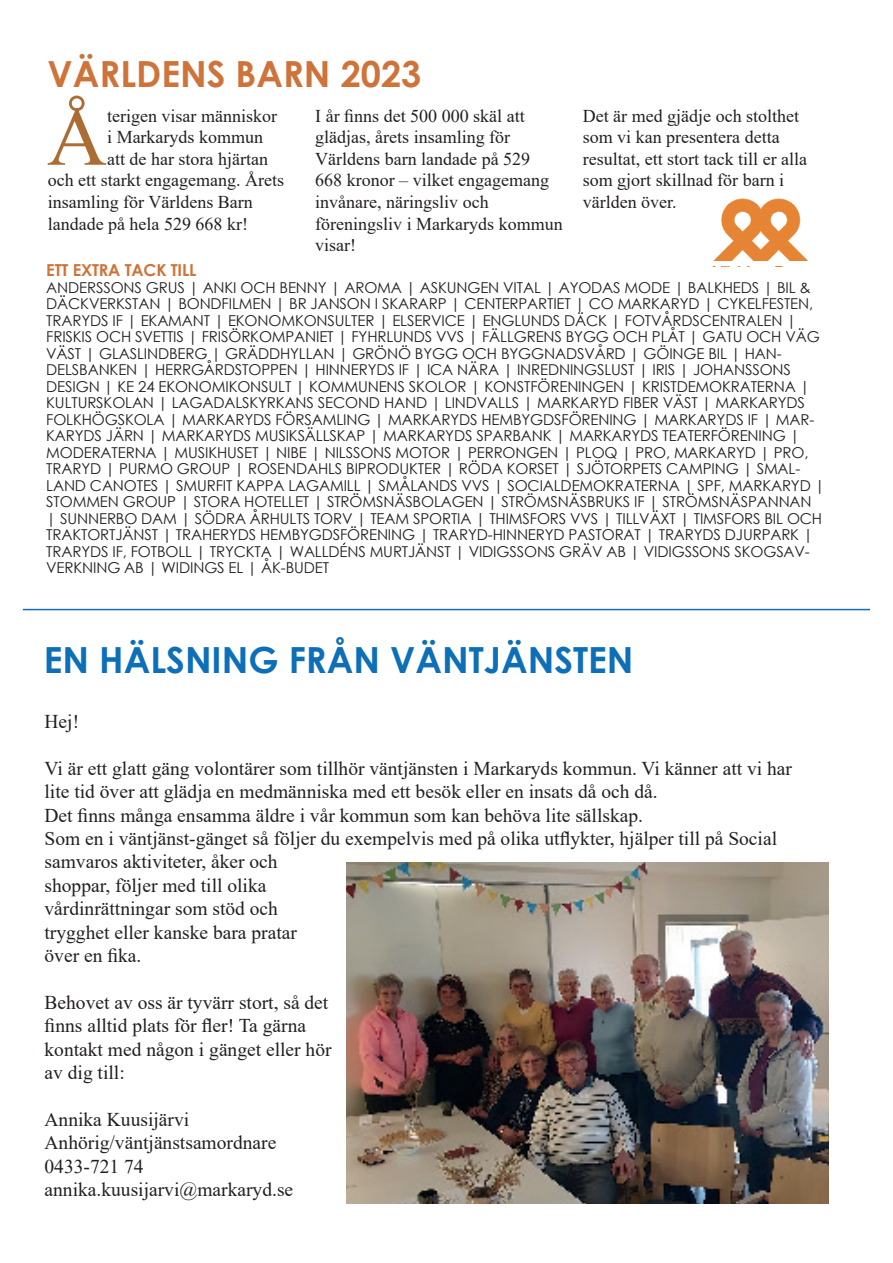
<style>
.page{position:relative;width:893px;height:1263px;background:#fff}
.page>*{position:absolute;margin:0;border:0;box-sizing:border-box;transform-origin:0 0}
.t1{font:83.25px "Times New Roman";color:#ac6d34}
.t2{font:700 36px "Century Gothic";color:#0c6fb8}
.t3{font:700 36px "Century Gothic";color:#ce7339}
.t4{font:19.5px/23.4px "Times New Roman";color:#231f20}
.t5{font:18px/21.6px "Times New Roman";color:#231f20}
.t6{font:700 16.5px "Century Gothic";letter-spacing:-.01em;color:#ce7339}
.t7{font:15px/16.5px "Century Gothic";letter-spacing:-.01em;color:#231f20}
</style>
<div class="page">
<img style="left:346px;top:862px;width:483px;height:342px">
<img style="left:713px;top:198px;width:95px;height:63px">
<hr style="left:23px;top:609px;width:847px;height:1px;background:#0c6fb8">
<h2 class="t3" style="left:48px;top:46px;width:375px">VÄRLDENS BARN 2023</h2>
<h1 class="t1" style="left:47px;top:78px;width:62px">Å</h1>
<p class="t5" style="left:315px;top:104px;width:249px">I år finns det 500 000 skäl att glädjas, årets insamling för<br>Världens barn landade på 529<br>668 kronor – vilket engagemang invånare, näringsliv och föreningsliv i Markaryds kommun visar!</p>
<p class="t5" style="left:583px;top:104px;width:226px">Det är med gjädje och stolthet som vi kan presentera detta resultat, ett stort tack till er alla som gjort skillnad för barn i världen över.</p>
<p class="t5" style="left:107px;top:104px;width:171px">terigen visar människor</p>
<p class="t5" style="left:107px;top:126px;width:157px">i Markaryds kommun</p>
<p class="t5" style="left:107px;top:147px;width:162px">att de har stora hjärtan</p>
<p class="t5" style="left:48px;top:169px;width:238px">och ett starkt engagemang. Årets</p>
<p class="t5" style="left:48px;top:191px;width:207px">insamling för Världens Barn</p>
<p class="t5" style="left:48px;top:212px;width:202px">landade på hela 529 668 kr!</p>
<p class="t6" style="left:46px;top:258px;width:152px">ETT EXTRA TACK TILL</p>
<p class="t7" style="left:46px;top:279px;width:780px">ANDERSSONS GRUS | ANKI OCH BENNY | AROMA | ASKUNGEN VITAL | AYODAS MODE | BALKHEDS | BIL &amp; DÄCKVERKSTAN | BONDFILMEN | BR JANSON I SKARARP | CENTERPARTIET | CO MARKARYD | CYKELFESTEN, TRARYDS IF | EKAMANT | EKONOMKONSULTER | ELSERVICE | ENGLUNDS DÄCK | FOTVÅRDSCENTRALEN | FRISKIS OCH SVETTIS | FRISÖRKOMPANIET | FYHRLUNDS VVS | FÄLLGRENS BYGG OCH PLÅT | GATU OCH VÄG VÄST | GLASLINDBERG | GRÄDDHYLLAN | GRÖNÖ BYGG OCH BYGGNADSVÅRD | GÖINGE BIL | HAN-DELSBANKEN | HERRGÅRDSTOPPEN | HINNERYDS IF | ICA NÄRA | INREDNINGSLUST | IRIS | JOHANSSONS DESIGN | KE 24 EKONOMIKONSULT | KOMMUNENS SKOLOR | KONSTFÖRENINGEN | KRISTDEMOKRATERNA | KULTURSKOLAN | LAGADALSKYRKANS SECOND HAND | LINDVALLS | MARKARYD FIBER VÄST | MARKARYDS FOLKHÖGSKOLA | MARKARYDS FÖRSAMLING | MARKARYDS HEMBYGDSFÖRENING | MARKARYDS IF | MAR-KARYDS JÄRN | MARKARYDS MUSIKSÄLLSKAP | MARKARYDS SPARBANK | MARKARYDS TEATERFÖRENING | MODERATERNA | MUSIKHUSET | NIBE | NILSSONS MOTOR | PERRONGEN | PLOQ | PRO, MARKARYD | PRO, TRARYD | PURMO GROUP | ROSENDAHLS BIPRODUKTER | RÖDA KORSET | SJÖTORPETS CAMPING | SMAL-LAND CANOTES | SMURFIT KAPPA LAGAMILL | SMÅLANDS VVS | SOCIALDEMOKRATERNA | SPF, MARKARYD | STOMMEN GROUP | STORA HOTELLET | STRÖMSNÄSBOLAGEN | STRÖMSNÄSBRUKS IF | STRÖMSNÄSPANNAN | SUNNERBO DAM | SÖDRA ÅRHULTS TORV | TEAM SPORTIA | THIMSFORS VVS | TILLVÄXT | TIMSFORS BIL OCH TRAKTORTJÄNST | TRAHERYDS HEMBYGDSFÖRENING | TRARYD-HINNERYD PASTORAT | TRARYDS DJURPARK | TRARYDS IF, FOTBOLL | TRYCKTA | WALLDÉNS MURTJÄNST | VIDIGSSONS GRÄV AB | VIDIGSSONS SKOGSAV-VERKNING AB | WIDINGS EL | ÅK-BUDET</p>
<h2 class="t2" style="left:44px;top:633px;width:591px">EN HÄLSNING FRÅN VÄNTJÄNSTEN</h2>
<h3 class="t4" style="left:45px;top:709px;width:36px">Hej!</h3>
<p class="t4" style="left:45px;top:756px;width:749px">Vi är ett glatt gäng volontärer som tillhör väntjänsten i Markaryds kommun. Vi känner att vi har lite tid över att glädja en medmänniska med ett besök eller en insats då och då.<br>Det finns många ensamma äldre i vår kommun som kan behöva lite sällskap.<br>Som en i väntjänst-gänget så följer du exempelvis med på olika utflykter, hjälper till på Social samvaros aktiviteter, åker och<br>shoppar, följer med till olika<br>vårdinrättningar som stöd och<br>trygghet eller kanske bara pratar<br>över en fika.</p>
<h3 class="t4" style="left:45px;top:990px;width:289px">Behovet av oss är tyvärr stort, så det finns alltid plats för fler! Ta gärna kontakt med någon i gänget eller hör av dig till:</h3>
<h3 class="t4" style="left:45px;top:1107px;width:250px">Annika Kuusijärvi<br>Anhörig/väntjänstsamordnare<br>0433-721 74 annika.kuusijarvi@markaryd.se</h3>
</div>
